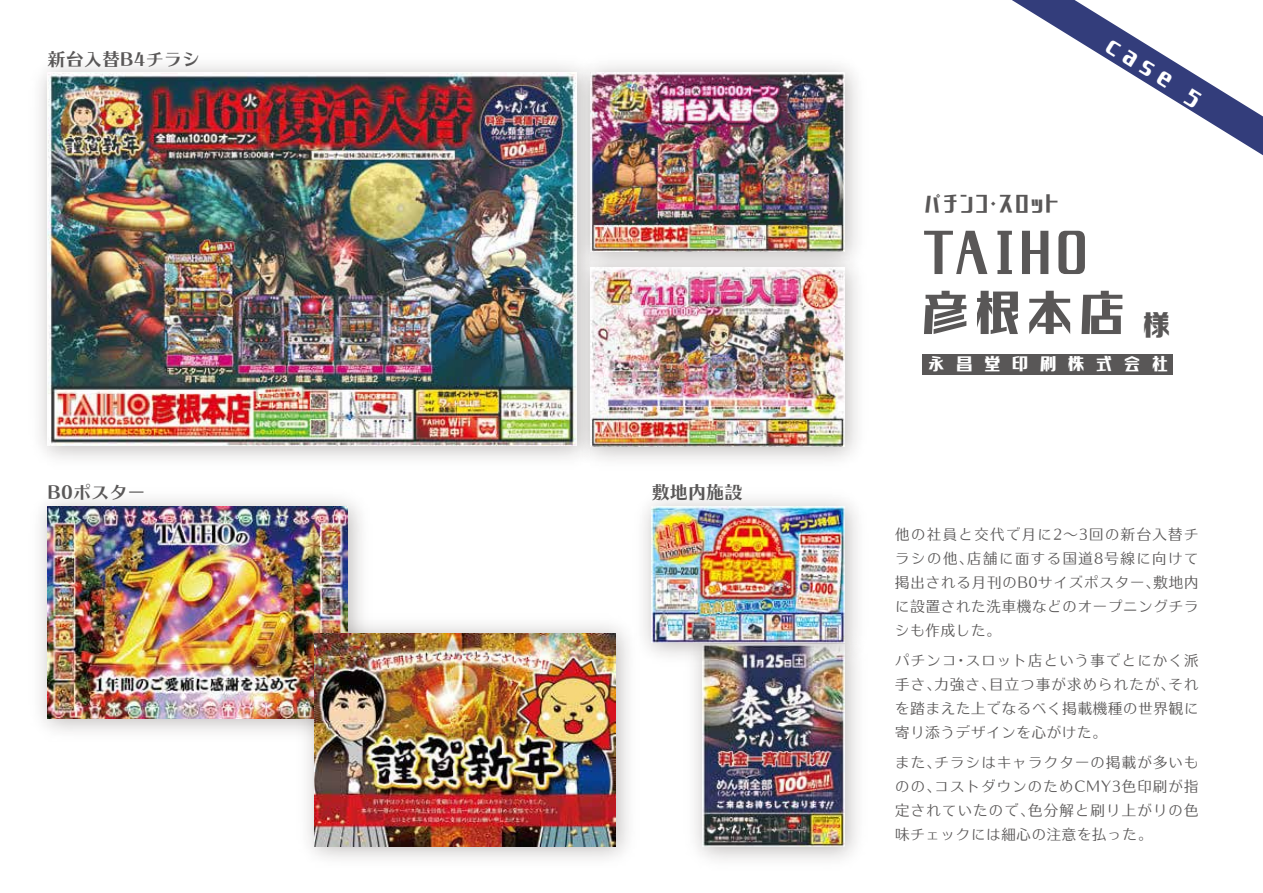
<style>
.page{position:relative;width:1263px;height:893px;background:#fff}
.page>*{position:absolute;margin:0;border:0;box-sizing:border-box;transform-origin:0 0}
.t1{font:68.4px/60px "GN Kin iro Sans Serif";letter-spacing:.1em;color:#595757}
.t2{font:34.5px "GN Kin iro Sans Serif";color:#fff}
.t3{font:28.8px "GN Kin iro Sans Serif";letter-spacing:.1em;color:#595757}
.t4{font:24px "GN Kin iro Sans Serif";letter-spacing:.5em;color:#fff}
.t5{font:18px "Kan 415 Typos Std";letter-spacing:.01em;color:#595757}
.t6{font:15px/24px "Kan 48 Typos Std";letter-spacing:.015em;color:#595757;text-align:justify}
.s1{font-size:39.6px}
</style>
<div class="page">
<img style="left:47px;top:506px;width:301px;height:213px">
<img style="left:289px;top:607px;width:340px;height:252px">
<img style="left:315px;top:633px;width:300px;height:213px">
<img style="left:607px;top:73px;width:238px;height:168px">
<img style="left:39px;top:60px;width:568px;height:399px">
<img style="left:48px;top:73px;width:528px;height:372px">
<img style="left:565px;top:241px;width:297px;height:219px">
<img style="left:591px;top:268px;width:254px;height:178px">
<img style="left:703px;top:673px;width:142px;height:173px">
<img style="left:626px;top:499px;width:236px;height:174px">
<img style="left:652px;top:506px;width:193px;height:136px">
<svg style="left:1012px;top:0;width:251px;height:156px"></svg>
<div style="left:922px;top:354px;width:251px;height:21px;background:#595757"></div>
<p class="t5" style="left:48px;top:49px;width:154px">新台入替B4チラシ</p>
<p class="t5" style="left:48px;top:482px;width:100px">B0ポスター</p>
<p class="t5" style="left:652px;top:482px;width:92px">敷地内施設</p>
<h3 class="t3" style="left:925px;top:191px;width:135px">パチンコ・スロット</h3>
<h2 class="t2" style="left:1118px;top:28px;width:109px;rotate:32deg">case ５</h2>
<h1 class="t1" style="left:922px;top:227px;width:249px">TAIHO<br>彦根本店<span class="s1">様</span></h1>
<h3 class="t4" style="left:928px;top:354px;width:241px">永昌堂印刷株式会社</h3>
<p class="t6" style="left:895px;top:521px;width:305px">他の社員と交代で月に2～3回の新台入替チラシの他、店舗に面する国道8号線に向けて掲出される月刊のB0サイズポスター、敷地内に設置された洗車機などのオープニングチラシも作成した。</p>
<p class="t6" style="left:895px;top:647px;width:305px">パチンコ・スロット店という事でとにかく派手さ、力強さ、目立つ事が求められたが、それを踏まえた上でなるべく掲載機種の世界観に寄り添うデザインを心がけた。</p>
<p class="t6" style="left:895px;top:749px;width:305px">また、チラシはキャラクターの掲載が多いものの、コストダウンのためCMY3色印刷が指定されていたので、色分解と刷り上がりの色味チェックには細心の注意を払った。</p>
</div>
